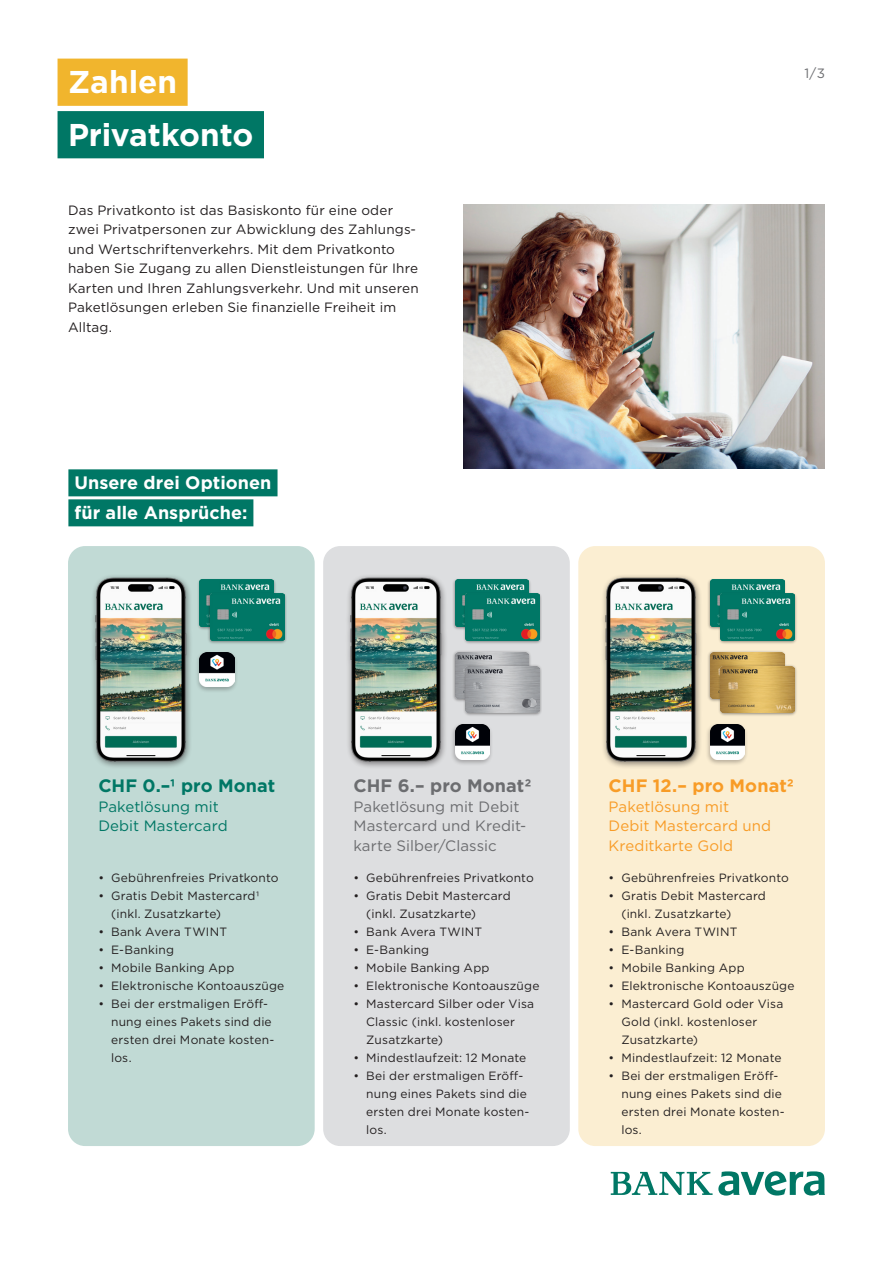
<style>
.page{position:relative;width:893px;height:1263px;background:#fff}
.page>*{position:absolute;margin:0;border:0;box-sizing:border-box;transform-origin:0 0}
.t1{font:700 31.5px "Gotham";letter-spacing:-.005em;color:#fff}
.t2{font:700 18px "Gotham";letter-spacing:.005em;color:#fff}
.Fliesstext{font:700 18px "Gotham";letter-spacing:.005em;color:#f89c27}
.Fliesstext-2{font:700 18px "Gotham";letter-spacing:.005em;color:#007765}
.Fliesstext-3{font:700 18px "Gotham";letter-spacing:.005em;color:#6c6d70}
.Fliesstext-4{font:15px/19.5px "Gotham";letter-spacing:.005em;color:#6c6d70}
.Fliesstext-5{font:15px/19.5px "Gotham";letter-spacing:.005em;color:#f89c27}
.Fliesstext-6{font:15px/19.5px "Gotham";letter-spacing:.005em;color:#007765}
.Fliesstext-7{font:13.5px/19.5px "Gotham";letter-spacing:.01em;color:#231f20}
.Fliesstext-8{font:13.5px "Gotham";color:#6c6d70}
.Fliesstext-9{font:12px/18px "Gotham";letter-spacing:.015em;color:#231f20}
</style>
<div class="page">
<div style="left:58px;top:59px;width:130px;height:47px;background:#f1b52d"></div>
<div style="left:58px;top:111px;width:206px;height:47px;background:#007765"></div>
<div style="left:68px;top:546px;width:247px;height:600px;background:#c1dad5;border-radius:17px"></div>
<div style="left:323px;top:546px;width:247px;height:600px;background:#dddee0;border-radius:17px"></div>
<div style="left:578px;top:546px;width:247px;height:600px;background:#fbeed2;border-radius:17px"></div>
<div style="left:197px;top:578px;width:79px;height:52px;background:#231f20;opacity:.5"></div>
<img style="left:200px;top:580px;width:74px;height:47px">
<div style="left:208px;top:592px;width:79px;height:52px;background:#231f20;opacity:.5"></div>
<img style="left:210px;top:594px;width:74px;height:46px">
<div style="left:452px;top:578px;width:79px;height:52px;background:#231f20;opacity:.5"></div>
<img style="left:455px;top:580px;width:74px;height:47px">
<div style="left:463px;top:592px;width:79px;height:52px;background:#231f20;opacity:.5"></div>
<img style="left:466px;top:594px;width:73px;height:46px">
<div style="left:707px;top:578px;width:80px;height:52px;background:#231f20;opacity:.5"></div>
<img style="left:710px;top:580px;width:74px;height:47px">
<div style="left:718px;top:592px;width:79px;height:52px;background:#231f20;opacity:.5"></div>
<img style="left:721px;top:594px;width:74px;height:46px">
<div style="left:195px;top:650px;width:43px;height:43px;background:#231f20;opacity:.3"></div>
<img style="left:200px;top:652px;width:34px;height:35px">
<div style="left:450px;top:722px;width:44px;height:44px;background:#231f20;opacity:.3"></div>
<img style="left:455px;top:724px;width:34px;height:35px">
<div style="left:705px;top:722px;width:44px;height:44px;background:#231f20;opacity:.3"></div>
<img style="left:710px;top:724px;width:35px;height:35px">
<div style="left:452px;top:650px;width:79px;height:53px;background:#231f20;opacity:.5"></div>
<img style="left:455px;top:652px;width:74px;height:47px">
<div style="left:463px;top:664px;width:79px;height:53px;background:#231f20;opacity:.5"></div>
<img style="left:466px;top:666px;width:73px;height:47px">
<div style="left:707px;top:650px;width:80px;height:53px;background:#231f20;opacity:.5"></div>
<img style="left:710px;top:652px;width:74px;height:47px">
<div style="left:718px;top:664px;width:79px;height:53px;background:#231f20;opacity:.5"></div>
<img style="left:721px;top:666px;width:74px;height:47px">
<svg style="left:611px;top:1171px;width:214px;height:24px"></svg>
<div style="left:68px;top:469px;width:210px;height:27px;background:#007765"></div>
<div style="left:68px;top:499px;width:185px;height:27px;background:#007765"></div>
<img style="left:463px;top:205px;width:362px;height:263px">
<img style="left:68px;top:551px;width:132px;height:216px">
<img style="left:323px;top:551px;width:132px;height:216px">
<img style="left:578px;top:551px;width:132px;height:228px">
<p class="t1" style="left:68px;top:61px;width:111px">Zahlen</p>
<p class="t1" style="left:68px;top:114px;width:187px">Privatkonto</p>
<p class="Fliesstext-7" style="left:68px;top:200px;width:352px">Das Privatkonto ist das Basiskonto für eine oder zwei Privatpersonen zur Abwicklung des Zahlungs&shy;und Wertschriftenverkehrs. Mit dem Privatkonto haben Sie Zugang zu allen Dienstleistungen für Ihre Karten und Ihren Zahlungsverkehr. Und mit unseren Paketlösungen erleben Sie finanzielle Freiheit im Alltag.</p>
<p class="t2" style="left:74px;top:471px;width:199px">Unsere drei Optionen</p>
<p class="t2" style="left:74px;top:501px;width:174px">für alle Ansprüche:</p>
<p class="Fliesstext-8" style="left:805px;top:65px;width:22px">1/3</p>
<p class="Fliesstext-2" style="left:98px;top:774px;width:178px">CHF 0.–1 pro Monat</p>
<p class="Fliesstext-6" style="left:98px;top:796px;width:131px">Paketlösung mit<br>Debit Mastercard</p>
<p class="Fliesstext-9" style="left:98px;top:868px;width:182px">• Gebührenfreies Privatkonto</p>
<p class="Fliesstext-9" style="left:98px;top:886px;width:163px">• Gratis Debit Mastercard1</p>
<p class="Fliesstext-9" style="left:111px;top:904px;width:111px">(inkl. Zusatzkarte)</p>
<p class="Fliesstext-9" style="left:98px;top:922px;width:130px">• Bank Avera TWINT</p>
<p class="Fliesstext-9" style="left:98px;top:940px;width:77px">• E-Banking</p>
<p class="Fliesstext-9" style="left:98px;top:958px;width:138px">• Mobile Banking App</p>
<p class="Fliesstext-9" style="left:98px;top:976px;width:187px">• Elektronische Kontoauszüge</p>
<p class="Fliesstext-9" style="left:111px;top:994px;width:165px;text-indent:-13px">• Bei der erstmaligen Eröff&shy;nung eines Pakets sind die ersten drei Monate kosten&shy;los.</p>
<p class="Fliesstext-3" style="left:353px;top:774px;width:180px">CHF 6.– pro Monat2</p>
<p class="Fliesstext-4" style="left:353px;top:796px;width:174px">Paketlösung mit Debit<br>Mastercard und Kredit&shy;karte Silber/Classic</p>
<p class="Fliesstext-9" style="left:353px;top:868px;width:182px">• Gebührenfreies Privatkonto</p>
<p class="Fliesstext-9" style="left:366px;top:886px;width:146px;text-indent:-13px">• Gratis Debit Mastercard (inkl. Zusatzkarte)</p>
<p class="Fliesstext-9" style="left:353px;top:922px;width:130px">• Bank Avera TWINT</p>
<p class="Fliesstext-9" style="left:353px;top:940px;width:77px">• E-Banking</p>
<p class="Fliesstext-9" style="left:353px;top:958px;width:138px">• Mobile Banking App</p>
<p class="Fliesstext-9" style="left:353px;top:976px;width:187px">• Elektronische Kontoauszüge</p>
<p class="Fliesstext-9" style="left:366px;top:994px;width:169px;text-indent:-13px">• Mastercard Silber oder Visa<br>Classic (inkl. kostenloser<br>Zusatzkarte)</p>
<p class="Fliesstext-9" style="left:353px;top:1048px;width:174px">• Mindestlaufzeit: 12 Monate</p>
<p class="Fliesstext-9" style="left:366px;top:1066px;width:165px;text-indent:-13px">• Bei der erstmaligen Eröff&shy;nung eines Pakets sind die ersten drei Monate kosten&shy;los.</p>
<p class="Fliesstext" style="left:609px;top:774px;width:187px">CHF 12.– pro Monat2</p>
<p class="Fliesstext-5" style="left:609px;top:796px;width:164px">Paketlösung mit<br>Debit Mastercard und<br>Kreditkarte Gold</p>
<p class="Fliesstext-9" style="left:609px;top:868px;width:182px">• Gebührenfreies Privatkonto</p>
<p class="Fliesstext-9" style="left:621px;top:886px;width:146px;text-indent:-13px">• Gratis Debit Mastercard (inkl. Zusatzkarte)</p>
<p class="Fliesstext-9" style="left:609px;top:922px;width:130px">• Bank Avera TWINT</p>
<p class="Fliesstext-9" style="left:609px;top:940px;width:77px">• E-Banking</p>
<p class="Fliesstext-9" style="left:609px;top:958px;width:138px">• Mobile Banking App</p>
<p class="Fliesstext-9" style="left:609px;top:976px;width:187px">• Elektronische Kontoauszüge</p>
<p class="Fliesstext-9" style="left:621px;top:994px;width:164px;text-indent:-13px">• Mastercard Gold oder Visa<br>Gold (inkl. kostenloser<br>Zusatzkarte)</p>
<p class="Fliesstext-9" style="left:609px;top:1048px;width:174px">• Mindestlaufzeit: 12 Monate</p>
<p class="Fliesstext-9" style="left:621px;top:1066px;width:165px;text-indent:-13px">• Bei der erstmaligen Eröff&shy;nung eines Pakets sind die ersten drei Monate kosten&shy;los.</p>
</div>
